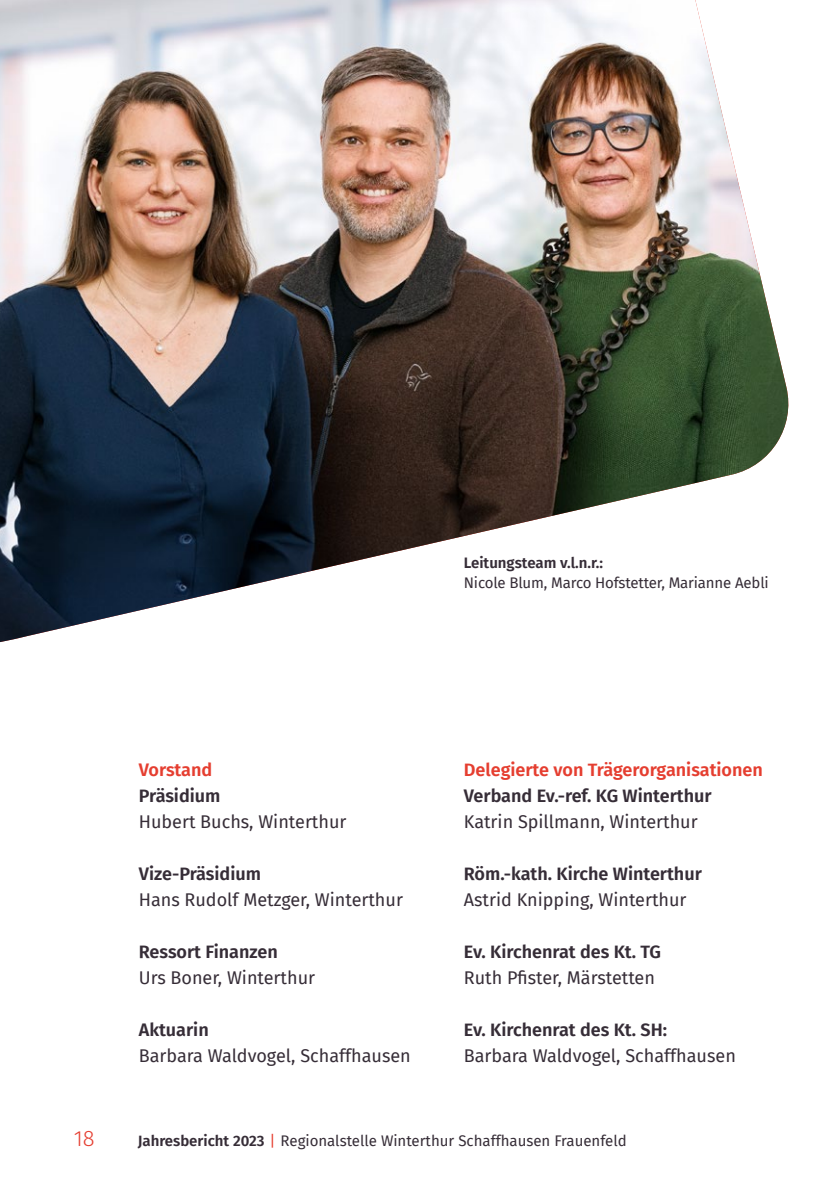
<style>
.page{position:relative;width:840px;height:1191px;background:#fff}
.page>*{position:absolute;margin:0;border:0;box-sizing:border-box;transform-origin:0 0}
.t1{font:300 22px "Fira Sans";color:#e53e30}
.t2{font:18px "Fira Sans";color:#362d37}
.t3{font:600 18px "Fira Sans";color:#362d37}
.t4{font:600 18px "Fira Sans";color:#e53e30}
.t5{font:15px "Fira Sans";letter-spacing:-.01em;color:#362d37}
.t6{font:600 15px "Fira Sans";color:#362d37}
.s1{font-weight:600}
.s2{color:#e53e30}
</style>
<div class="page">
<img style="left:0;top:0;width:789px;height:642px">
<p class="t6" style="left:463px;top:551px;width:141px">Leitungsteam v.l.n.r.:</p>
<p class="t5" style="left:463px;top:572px;width:306px">Nicole Blum, Marco Hofstetter, Marianne Aebli</p>
<p class="t4" style="left:139px;top:755px;width:75px">Vorstand</p>
<p class="t3" style="left:139px;top:781px;width:83px">Präsidium</p>
<p class="t2" style="left:139px;top:808px;width:209px">Hubert Buchs, Winterthur</p>
<p class="t3" style="left:139px;top:859px;width:124px">Vize-Präsidium</p>
<p class="t2" style="left:139px;top:886px;width:265px">Hans Rudolf Metzger, Winterthur</p>
<p class="t3" style="left:139px;top:937px;width:141px">Ressort Finanzen</p>
<p class="t2" style="left:139px;top:964px;width:178px">Urs Boner, Winterthur</p>
<p class="t3" style="left:139px;top:1015px;width:71px">Aktuarin</p>
<p class="t2" style="left:139px;top:1042px;width:273px">Barbara Waldvogel, Schaffhausen</p>
<p class="t4" style="left:463px;top:755px;width:300px">Delegierte von Trägerorganisationen</p>
<p class="t3" style="left:463px;top:781px;width:249px">Verband Ev.-ref. KG Winterthur</p>
<p class="t2" style="left:463px;top:808px;width:235px">Katrin Spillmann, Winterthur</p>
<p class="t3" style="left:463px;top:859px;width:239px">Röm.-kath. Kirche Winterthur</p>
<p class="t2" style="left:463px;top:886px;width:224px">Astrid Knipping, Winterthur</p>
<p class="t3" style="left:463px;top:937px;width:199px">Ev. Kirchenrat des Kt. TG</p>
<p class="t2" style="left:463px;top:964px;width:192px">Ruth Pfister, Märstetten</p>
<p class="t3" style="left:463px;top:1015px;width:205px">Ev. Kirchenrat des Kt. SH:</p>
<p class="t2" style="left:463px;top:1042px;width:273px">Barbara Waldvogel, Schaffhausen</p>
<p class="t1" style="left:74px;top:1122px;width:22px">18</p>
<p class="t5" style="left:138px;top:1129px;width:490px"><span class="s1">Jahresbericht 2023</span> <span class="s2">|</span> Regionalstelle Winterthur Schaffhausen Frauenfeld</p>
</div>
